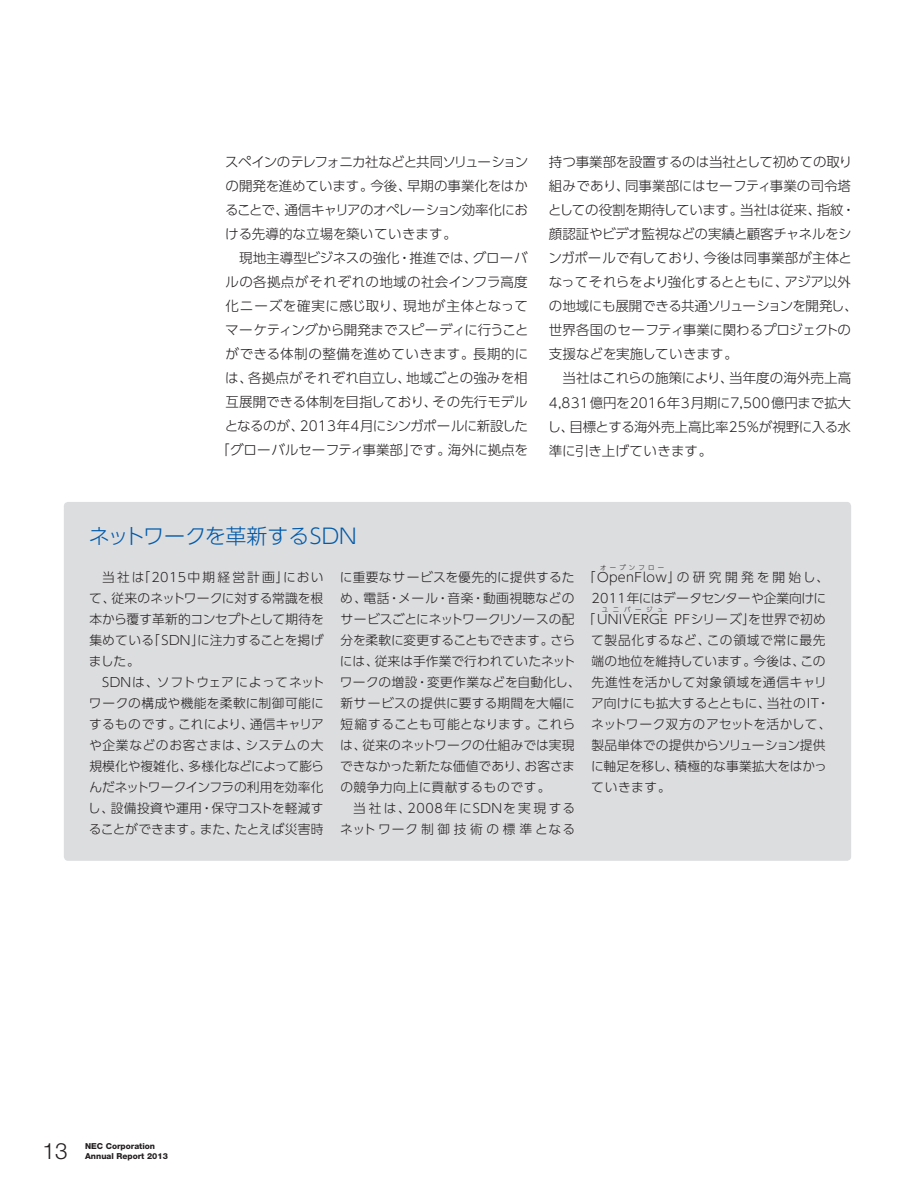
<style>
.page{position:relative;width:915px;height:1191px;background:#fff}
.page>*{position:absolute;margin:0;border:0;box-sizing:border-box;transform-origin:0 0}
.t1{font:300 22.5px "Helvetica Neue";color:#231f20}
.t2{font:300 21px "UD Shin Go Pro";color:#015aaa}
.t3{font:300 13.5px/24px "UD Shin Go Pro";letter-spacing:-.005em;color:#231f20;text-align:justify}
.t4{font:300 12.75px/21px "UD Shin Go Pro";letter-spacing:.01em;color:#231f20;text-align:justify}
.t5{font:300 12.75px/21px "UD Shin Go Pro";letter-spacing:.145em;color:#231f20;text-align:right}
.t6{font:300 12.75px "UD Shin Go Pro";letter-spacing:.14em;color:#231f20}
.t7{font:800 8.25px/9.8px "Helvetica Neue";color:#231f20}
.t8{font:300 6.3px "UD Shin Go Pro";letter-spacing:.5em;color:#231f20}
</style>
<div class="page">
<div style="left:64px;top:502px;width:786px;height:358px;background:#dcdddf;border-radius:4px"></div>
<p class="t3" style="left:225px;top:150px;width:304px">スペインのテレフォニカ社などと共同ソリューションの開発を進めています。今後、早期の事業化をはかることで、通信キャリアのオペレーション効率化における先導的な立場を築いていきます。</p>
<p class="t3" style="left:216px;top:246px;width:314px;text-align:right">現地主導型ビジネスの強化・推進では、グローバ<br>ルの各拠点がそれぞれの地域の社会インフラ高度化ニーズを確実に感じ取り、現地が主体となってマーケティングから開発までスピーディに行うことができる体制の整備を進めていきます。長期的には、各拠点がそれぞれ自立し、地域ごとの強みを相互展開できる体制を目指しており、その先行モデルとなるのが、2013年4月にシンガポールに新設した「グローバルセーフティ事業部」です。海外に拠点を</p>
<p class="t3" style="left:548px;top:150px;width:311px;text-align:left">持つ事業部を設置するのは当社として初めての取り組みであり、同事業部にはセーフティ事業の司令塔としての役割を期待しています。当社は従来、指紋・顔認証やビデオ監視などの実績と顧客チャネルをシンガポールで有しており、今後は同事業部が主体となってそれらをより強化するとともに、アジア以外の地域にも展開できる共通ソリューションを開発し、世界各国のセーフティ事業に関わるプロジェクトの支援などを実施していきます。</p>
<p class="t3" style="left:547px;top:366px;width:305px;text-indent:15px">当社はこれらの施策により、当年度の海外売上高4,831億円を2016年3月期に7,500億円まで拡大し、目標とする海外売上高比率25％が視野に入る水準に引き上げていきます。</p>
<h2 class="t2" style="left:89px;top:518px;width:269px">ネットワークを革新するSDN</h2>
<p class="t4" style="left:89px;top:566px;width:236px;text-indent:13px">当社は「2015中期経営計画」において、従来のネットワークに対する常識を根本から覆す革新的コンセプトとして期待を集めている「SDN」に注力することを掲げました。</p>
<p class="t4" style="left:88px;top:671px;width:238px;text-indent:14px">SDNは、ソフトウェアによってネットワークの構成や機能を柔軟に制御可能にするものです。これにより、通信キャリアや企業などのお客さまは、システムの大規模化や複雑化、多様化などによって膨らんだネットワークインフラの利用を効率化し、設備投資や運用・保守コストを軽減することができます。また、たとえば災害時</p>
<p class="t4" style="left:340px;top:566px;width:242px;text-align:left">に重要なサービスを優先的に提供するため、電話・メール・音楽・動画視聴などのサービスごとにネットワークリソースの配分を柔軟に変更することもできます。さらには、従来は手作業で行われていたネットワークの増設・変更作業などを自動化し、新サービスの提供に要する期間を大幅に短縮することも可能となります。これらは、従来のネットワークの仕組みでは実現できなかった新たな価値であり、お客さまの競争力向上に貢献するものです。</p>
<p class="t5" style="left:340px;top:797px;width:236px">当社は、2008年にSDNを実現するネットワーク制御技術の標準となる</p>
<p class="t8" style="left:600px;top:563px;width:65px">オープンフロー</p>
<p class="t4" style="left:582px;top:587px;width:245px;text-align:right">2011年にはデータセンターや企業向けに「UNIVERGE PFシリーズ」を世界で初め</p>
<p class="t6" style="left:582px;top:567px;width:248px">「OpenFlow」の研究開発を開始し、</p>
<p class="t8" style="left:601px;top:605px;width:63px">ユニバージュ</p>
<p class="t4" style="left:591px;top:629px;width:242px;text-align:left">て製品化するなど、この領域で常に最先端の地位を維持しています。今後は、この先進性を活かして対象領域を通信キャリア向けにも拡大するとともに、当社のIT・ネットワーク双方のアセットを活かして、製品単体での提供からソリューション提供に軸足を移し、積極的な事業拡大をはかっていきます。</p>
<h1 class="t1" style="left:43px;top:1137px;width:27px">13</h1>
<p class="t7" style="left:85px;top:1141px;width:84px">NEC Corporation<br>Annual Report 2013</p>
</div>
